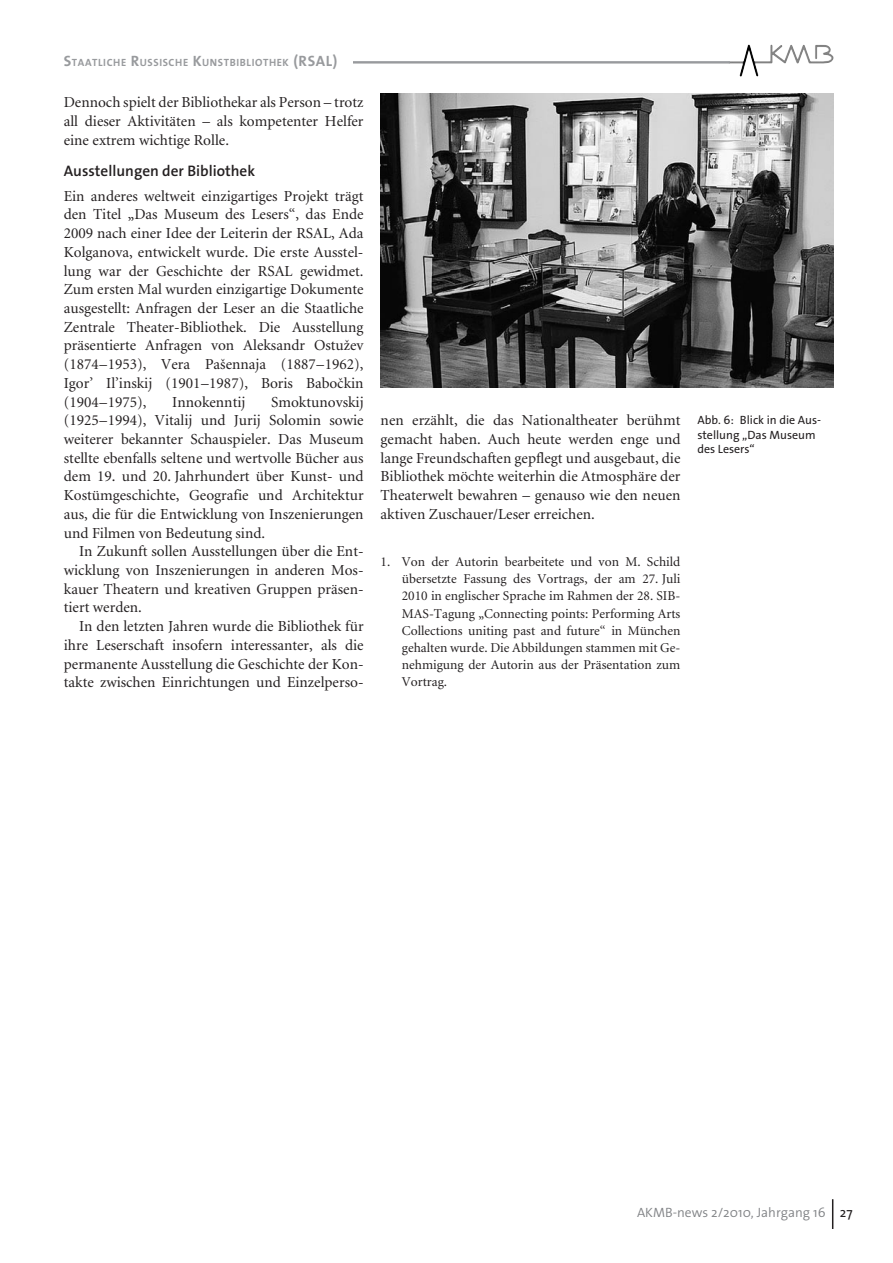
<style>
.page{position:relative;width:893px;height:1263px;background:#fff}
.page>*{position:absolute;margin:0;border:0;box-sizing:border-box;transform-origin:0 0}
.t1{font:15.3px/18.8px "Minion";color:#231f20;text-align:justify}
.t2{font:600 15.3px "The Sans B6";color:#231f20}
.t3{font:13.5px/17.1px "Minion";color:#231f20;text-align:justify}
.t4{font:300 13.5px "The Sans B4";color:#808285}
.t5{font:12px/14.2px "The Sans B5 Plain";color:#231f20}
.t6{font:700 10.5px "The Sans B7";letter-spacing:.055em;color:#989a9d}
.s1{font-size:15px}
.s2{font-family:"The Mix"}
.s3{font-family:"The Mix";font-weight:400;color:#231f20}
</style>
<div class="page">
<img style="left:730px;top:44px;width:103px;height:32px">
<hr style="left:64px;top:61px;width:666px;height:3px;background:#989a9d">
<hr style="left:832px;top:1199px;width:1px;height:30px;background:#231f20">
<div style="left:64px;top:52px;width:289px;height:17px;background:#fff"></div>
<img style="left:381px;top:94px;width:452px;height:294px">
<p class="t6" style="left:64px;top:57px;width:275px"><span class="s1">S</span>TAATLICHE <span class="s1">R</span>USSISCHE <span class="s1">K</span>UNSTBIBLIOTHEK <span class="s1">(RSAL)</span></p>
<p class="t1" style="left:64px;top:93px;width:301px">Dennoch spielt der Bibliothekar als Person – trotz all dieser Aktivitäten – als kompetenter Helfer eine extrem wichtige Rolle.</p>
<p class="t2" style="left:64px;top:163px;width:193px">Ausstellungen der Bibliothek</p>
<p class="t1" style="left:64px;top:187px;width:301px">Ein anderes weltweit einzigartiges Projekt trägt den Titel „Das Museum des Lesers“, das Ende 2009 nach einer Idee der Leiterin der RSAL, Ada Kolganova, entwickelt wurde. Die erste Ausstel&shy;lung war der Geschichte der RSAL gewidmet.<br>Zum ersten Mal wurden einzigartige Dokumente ausgestellt: Anfragen der Leser an die Staatliche Zentrale Theater-Bibliothek. Die Ausstellung präsentierte Anfragen von Aleksandr Ostužev (1874–1953), Vera Pašennaja (1887–1962), Igor’ Il’inskij (1901–1987), Boris Baboˇckin (1904–1975),</p>
<p class="t1" style="left:64px;top:393px;width:301px;text-indent:207px">Smoktunovskij (1925–1994), Vitalij und Jurij Solomin sowie weiterer bekannter Schauspieler. Das Museum stellte ebenfalls seltene und wertvolle Bücher aus dem 19. und 20. Jahrhundert über Kunst- und Kostümgeschichte, Geografie und Architektur aus, die für die Entwicklung von Inszenierungen und Filmen von Bedeutung sind.</p>
<p class="t1" style="left:64px;top:543px;width:301px;text-indent:15px">In Zukunft sollen Ausstellungen über die Ent&shy;wicklung von Inszenierungen in anderen Mos&shy;kauer Theatern und kreativen Gruppen präsen&shy;tiert werden.</p>
<p class="t1" style="left:64px;top:617px;width:301px;text-indent:15px">In den letzten Jahren wurde die Bibliothek für ihre Leserschaft insofern interessanter, als die permanente Ausstellung die Geschichte der Kon&shy;takte zwischen Einrichtungen und Einzelperso-</p>
<p class="t1" style="left:172px;top:393px;width:75px">Innokenntij</p>
<p class="t1" style="left:381px;top:412px;width:301px">nen erzählt, die das Nationaltheater berühmt gemacht haben. Auch heute werden enge und lange Freundschaften gepflegt und ausgebaut, die Bibliothek möchte weiterhin die Atmosphäre der Theaterwelt bewahren – genauso wie den neuen aktiven Zuschauer/Leser erreichen.</p>
<p class="t3" style="left:402px;top:554px;width:280px;text-indent:-21px">1. Von der Autorin bearbeitete und von M. Schild übersetzte Fassung des Vortrags, der am 27. Juli 2010 in englischer Sprache im Rahmen der 28. SIB-MAS-Tagung „Connecting points: Performing Arts Collections uniting past and future“ in München gehalten wurde. Die Abbildungen stammen mit Ge&shy;nehmigung der Autorin aus der Präsentation zum Vortrag.</p>
<p class="t5" style="left:697px;top:414px;width:125px">Abb. <span class="s2">6</span>: Blick in die Aus&shy;stellung „Das Museum des Lesers“</p>
<p class="t4" style="left:637px;top:1205px;width:217px">AKMB-news <span class="s2">2/2010</span>, Jahrgang <span class="s2">16</span> <span class="s3">27</span></p>
</div>
